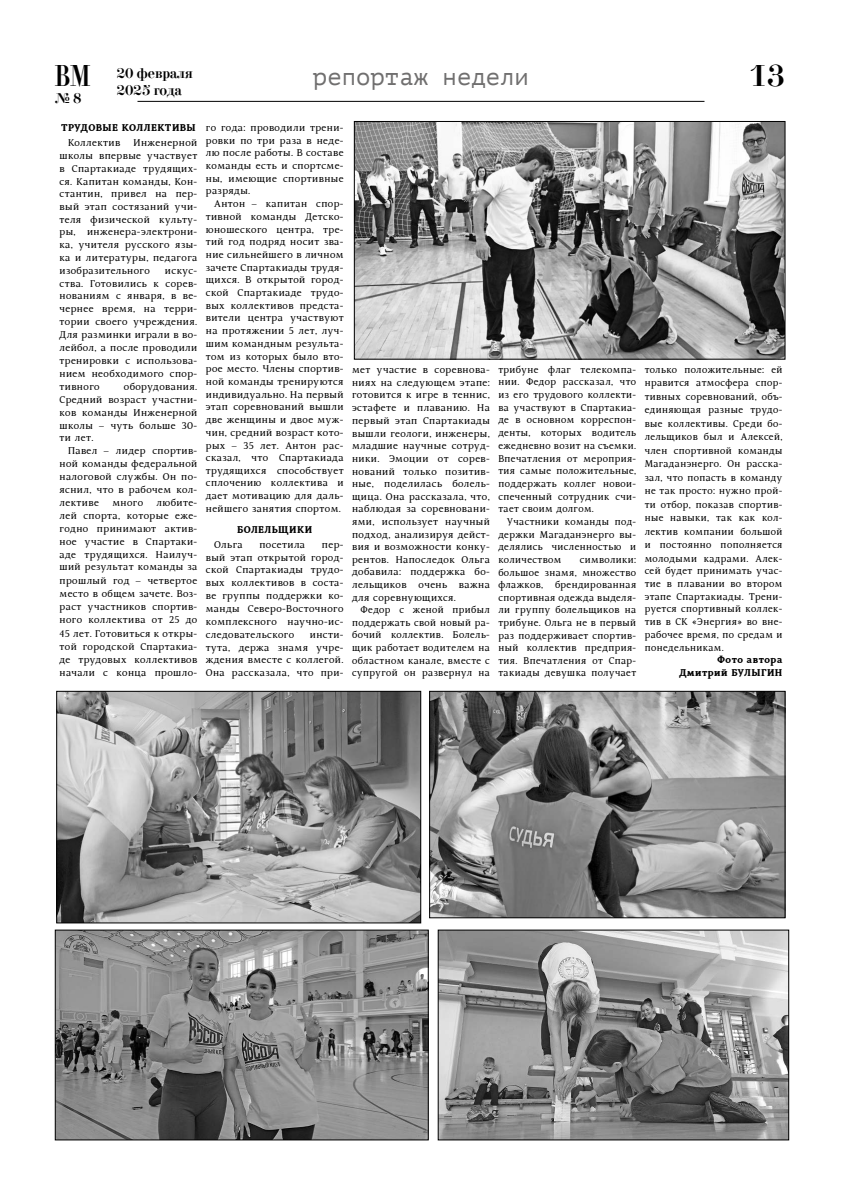
<style>
.page{position:relative;width:842px;height:1191px;background:#fff}
.page>*{position:absolute;margin:0;border:0;box-sizing:border-box;transform-origin:0 0}
.t1{font:30px "Didona C";color:#000}
.t2{font:24px "PT Mono";color:#706f6f}
.t3{font:14px/16.8px "Didona C";color:#000}
.t4{font:10px/12.7px "Kundera";letter-spacing:.04em;color:#000;text-align:justify;scale:1.05 1}
.t5{font:10px/13.2px "Kundera";letter-spacing:.04em;color:#000;text-align:justify}
.t6{font:700 10px/12.7px "Kundera";letter-spacing:.04em;color:#000;scale:1.05 1}
.s1{font-size:30px}
</style>
<div class="page">
<hr style="left:137px;top:101px;width:567px;height:1px;background:#000">
<img style="left:431px;top:693px;width:352px;height:223px">
<div style="left:429px;top:691px;width:356px;height:227px;border:1px solid #000"></div>
<img style="left:57px;top:931px;width:369px;height:207px">
<div style="left:55px;top:929px;width:373px;height:211px;border:1px solid #000"></div>
<img style="left:440px;top:931px;width:347px;height:207px">
<div style="left:438px;top:929px;width:351px;height:211px;border:1px solid #000"></div>
<img style="left:58px;top:693px;width:361px;height:228px">
<div style="left:56px;top:691px;width:365px;height:232px;border:1px solid #000"></div>
<img style="left:356px;top:123px;width:427px;height:234px">
<div style="left:354px;top:121px;width:431px;height:238px;border:1px solid #000"></div>
<h3 class="t3" style="left:117px;top:65px;width:78px;text-indent:-62px"><span class="s1">ВМ</span> 20 февраля<br>2025 года</h3>
<h1 class="t1" style="left:749px;top:60px;width:37px">13</h1>
<h3 class="t3" style="left:55px;top:90px;width:28px">№ 8</h3>
<h2 class="t2" style="left:313px;top:63px;width:218px">репортаж недели</h2>
<p class="t6" style="left:61px;top:121px;width:80px">ТРУДОВЫЕ КОЛЛЕ</p>
<p class="t6" style="left:157px;top:121px;width:37px">КТИВЫ</p>
<p class="t4" style="left:68px;top:137px;width:51px">Коллектив</p>
<p class="t4" style="left:60px;top:137px;width:133px;text-indent:74px">Инженерной школы впервые участвует в Спартакиаде трудящих&shy;ся. Капитан команды, Кон&shy;стантин, привел на пер&shy;вый этап состязаний учи&shy;теля физической культу&shy;ры, инженера-электрони&shy;ка, учителя русского язы&shy;ка и литературы, педагога изобразительного</p>
<p class="t4" style="left:60px;top:264px;width:133px;text-indent:105px">искус&shy;ства. Готовились к сорев&shy;нованиям с января, в ве&shy;чернее время, на терри&shy;тории своего учреждения.<br>Для разминки играли в во&shy;лейбол, а после проводили тренировки с использова&shy;нием необходимого спор&shy;тивного</p>
<p class="t4" style="left:60px;top:380px;width:133px;text-indent:64px">оборудования.<br>Средний возраст участни&shy;ков команды Инженерной школы – чуть больше 30- ти лет.</p>
<p class="t4" style="left:60px;top:445px;width:133px;text-indent:9px">Павел – лидер спортив&shy;ной команды федеральной налоговой службы. Он по&shy;яснил, что в рабочем кол&shy;лективе</p>
<p class="t4" style="left:60px;top:496px;width:133px;line-height:13.1px;text-indent:97px">любите&shy;лей спорта, которые еже&shy;годно принимают актив&shy;ное участие в Спартаки&shy;аде трудящихся. Наилуч&shy;ший результат команды за прошлый год – четвертое место в общем зачете. Воз&shy;раст участников спортив&shy;ного коллектива от 25 до 45 лет. Готовиться к откры&shy;той городской Спартакиа&shy;де трудовых коллективов начали с конца прошло-</p>
<p class="t4" style="left:112px;top:496px;width:31px">много</p>
<p class="t4" style="left:206px;top:121px;width:133px">го года: проводили трени&shy;ровки по три раза в неде&shy;лю после работы. В составе команды есть и спортсме&shy;ны, имеющие спортивные разряды.</p>
<p class="t4" style="left:206px;top:198px;width:133px;text-indent:9px">Антон – капитан спор&shy;тивной команды Детско&shy;юношеского центра, тре&shy;тий год подряд носит зва&shy;ние сильнейшего в личном зачете Спартакиады трудя&shy;щихся. В открытой город&shy;ской Спартакиаде трудо&shy;вых коллективов предста&shy;вители центра участвуют на протяжении 5 лет, луч&shy;шим командным результа&shy;том из которых было вто&shy;рое место. Члены спортив&shy;ной команды тренируются индивидуально. На первый этап соревнований вышли две женщины и двое муж&shy;чин, средний возраст кото&shy;рых – 35 лет. Антон рас&shy;сказал, что Спартакиада трудящихся способствует сплочению коллектива и дает мотивацию для даль&shy;нейшего занятия спортом.</p>
<p class="t6" style="left:237px;top:523px;width:21px">БОЛЕЛЬ</p>
<p class="t6" style="left:278px;top:523px;width:33px">ЩИКИ</p>
<p class="t4" style="left:214px;top:539px;width:28px">Ольга</p>
<p class="t4" style="left:259px;top:539px;width:45px">посетила</p>
<p class="t4" style="left:206px;top:538px;width:133px;text-indent:116px">пер&shy;вый этап открытой город&shy;ской Спартакиады трудо&shy;вых коллективов в соста&shy;ве группы поддержки ко&shy;манды Северо-Восточного комплексного научно-ис&shy;следовательского</p>
<p class="t4" style="left:206px;top:628px;width:133px;text-indent:104px">инсти&shy;тута, держа знамя учре&shy;ждения вместе с коллегой.<br>Она рассказала, что при-</p>
<p class="t4" style="left:352px;top:363px;width:133px">мет участие в соревнова&shy;ниях на следующем этапе: готовится к игре в теннис, эстафете и плаванию. На первый этап Спартакиады вышли геологи, инженеры, младшие научные сотруд&shy;ники. Эмоции от сорев&shy;нований только позитив&shy;ные, поделилась болель&shy;щица. Она рассказала, что, наблюдая за соревновани&shy;ями, использует научный подход, анализируя дейст&shy;вия и возможности конку&shy;рентов. Напоследок Ольга добавила: поддержка бо&shy;лельщиков очень важна для соревнующихся.</p>
<p class="t5" style="left:352px;top:604px;width:139px;line-height:12.6px;text-indent:9px">Федор с женой прибыл поддержать свой новый ра&shy;бочий коллектив. Болель&shy;щик работает водителем на областном канале, вместе с супругой он развернул на</p>
<p class="t5" style="left:498px;top:363px;width:139px;line-height:12.7px">трибуне флаг телекомпа&shy;нии. Федор рассказал, что из его трудового коллекти&shy;ва участвуют в Спартакиа&shy;де в основном корреспон&shy;денты, которых водитель ежедневно возит на съемки.<br>Впечатления от мероприя&shy;тия самые положительные, поддержать коллег новои&shy;спеченный сотрудник счи&shy;тает своим долгом.</p>
<p class="t5" style="left:498px;top:515px;width:139px;line-height:12.6px;text-indent:9px">Участники команды под&shy;держки Магаданэнерго вы&shy;делялись численностью и количеством</p>
<p class="t5" style="left:498px;top:553px;width:139px;line-height:12.6px;text-indent:81px">символики: большое знамя, множество флажков, брендированная спортивная одежда выделя&shy;ли группу болельщиков на трибуне. Ольга не в первый раз поддерживает спортив&shy;ный коллектив предприя&shy;тия. Впечатления от Спар&shy;такиады девушка получает</p>
<p class="t5" style="left:645px;top:363px;width:139px">только положительные: ей нравится атмосфера спор&shy;тивных соревнований, объ&shy;единяющая разные трудо&shy;вые коллективы. Среди бо&shy;лельщиков был и Алексей, член спортивной команды Магаданэнерго. Он расска&shy;зал, что попасть в команду не так просто: нужно прой&shy;ти отбор, показав спортив&shy;ные навыки, так как кол&shy;лектив компании большой и постоянно пополняется молодыми кадрами. Алек&shy;сей будет принимать учас&shy;тие в плавании во втором этапе Спартакиады. Трени&shy;руется спортивный коллек&shy;тив в СК «Энергия» во вне&shy;рабочее время, по средам и понедельникам.</p>
<p class="t6" style="left:679px;top:654px;width:100px;text-indent:38px">Фото автора<br>Дмитрий БУЛЫГИН</p>
</div>
